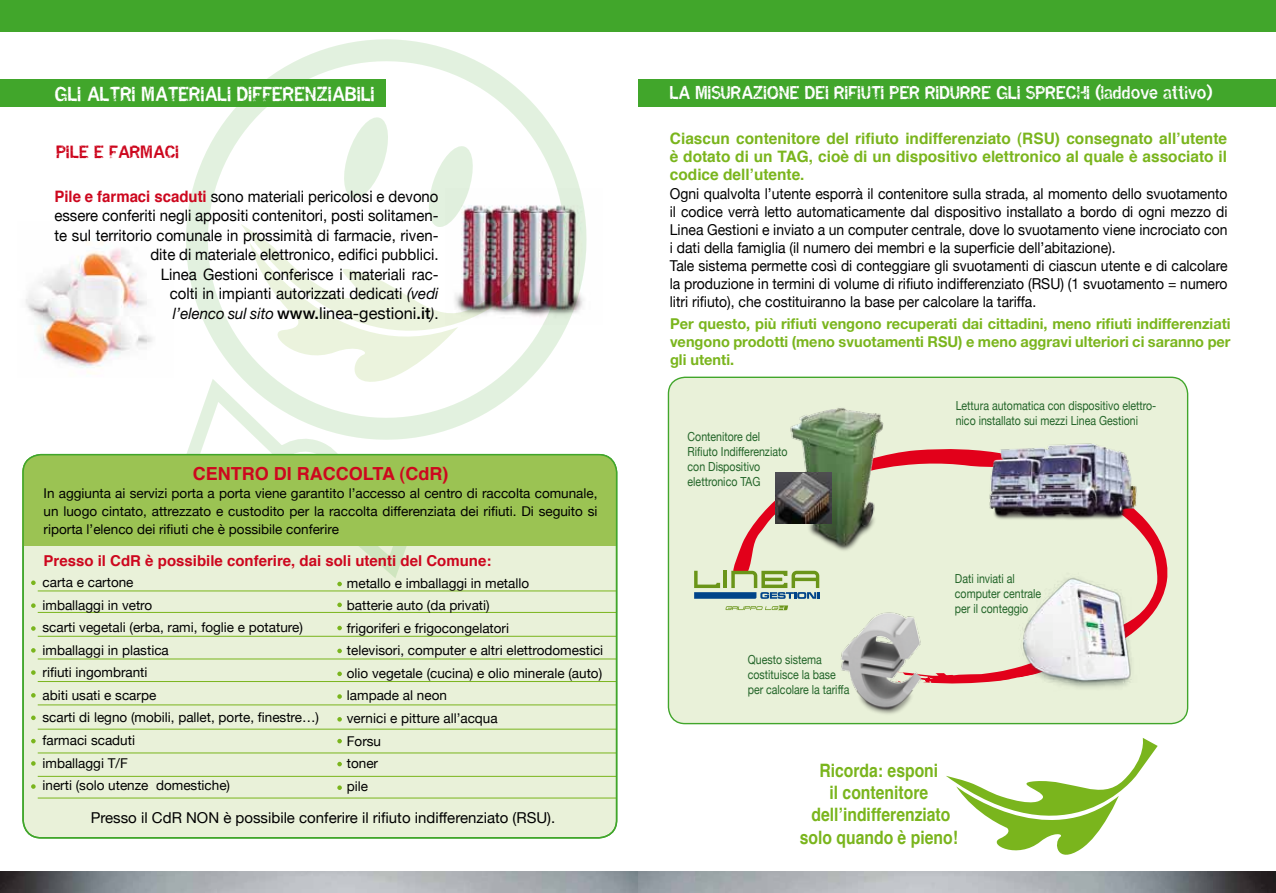
<style>
.page{position:relative;width:1276px;height:893px;background:#fff}
.page>*{position:absolute;margin:0;border:0;box-sizing:border-box;transform-origin:0 0}
.t1{font:700 18.45px/22.2px "Helvetica";color:#7ab51d;text-align:center;scale:.85 1}
.t2{font:18px "Miasm Infection";color:#fff;scale:.9 1}
.t3{font:700 18px "Helvetica";color:#cd071e}
.t4{font:16.5px "Miasm Infection";color:#fff;scale:.9 1}
.t5{font:15.75px/19.5px "Helvetica Neue";color:#000;text-align:right;scale:.95 1}
.t6{font:700 15.75px/18px "Helvetica";color:#7ab51d;text-align:justify}
.t7{font:15.75px "Miasm Infection";color:#cd071e;scale:.95 1}
.t8{font:15px/18px "Helvetica Neue";color:#000;scale:.93 1}
.t9{font:700 15px/18px "Helvetica Neue";color:#7ab51d;text-align:justify}
.t10{font:15px "Helvetica Neue";color:#000}
.t11{font:700 15px "Helvetica";color:#cd071e}
.t12{font:13.5px/22.5px "Helvetica Neue";color:#000}
.t13{font:12.45px/15px "Helvetica Neue";color:#236529;scale:.85 1}
.s1{font-family:"Helvetica";font-weight:700;color:#cd071e}
.s2{font-style:italic}
.s3{font-weight:500;font-size:16.35px}
.s4{font-size:16.35px}
</style>
<div class="page">
<div style="left:23px;top:455px;width:593px;height:383px;background:#e9f1d9;border-radius:18px"></div>
<svg style="left:161px;top:39px;width:450px;height:421px"></svg>
<svg style="left:341px;top:115px;width:50px;height:86px"></svg>
<svg style="left:426px;top:143px;width:49px;height:81px"></svg>
<svg style="left:241px;top:224px;width:290px;height:173px"></svg>
<svg style="left:161px;top:367px;width:286px;height:220px"></svg>
<div style="left:0;top:80px;width:386px;height:27px;background:#41a62b"></div>
<img style="left:446px;top:189px;width:157px;height:135px">
<img style="left:26px;top:221px;width:147px;height:156px">
<div style="left:22px;top:455px;width:594px;height:78px;background:#9bc353;border-radius:18px"></div>
<div style="left:22px;top:513px;width:594px;height:33px;background:#9bc353"></div>
<hr style="left:38px;top:591px;width:578px;height:1px;background:#7ab51d">
<hr style="left:38px;top:612px;width:578px;height:1px;background:#7ab51d">
<hr style="left:38px;top:636px;width:578px;height:1px;background:#7ab51d">
<hr style="left:38px;top:659px;width:578px;height:1px;background:#7ab51d">
<hr style="left:38px;top:681px;width:578px;height:1px;background:#7ab51d">
<hr style="left:38px;top:705px;width:578px;height:1px;background:#7ab51d">
<hr style="left:38px;top:729px;width:578px;height:1px;background:#7ab51d">
<hr style="left:38px;top:753px;width:578px;height:1px;background:#7ab51d">
<hr style="left:38px;top:776px;width:578px;height:1px;background:#7ab51d">
<hr style="left:38px;top:798px;width:578px;height:1px;background:#7ab51d">
<svg style="left:31px;top:580px;width:5px;height:5px"></svg>
<svg style="left:31px;top:603px;width:5px;height:5px"></svg>
<svg style="left:31px;top:626px;width:5px;height:5px"></svg>
<svg style="left:31px;top:648px;width:5px;height:5px"></svg>
<svg style="left:31px;top:670px;width:5px;height:5px"></svg>
<svg style="left:31px;top:693px;width:5px;height:5px"></svg>
<svg style="left:31px;top:715px;width:5px;height:5px"></svg>
<svg style="left:31px;top:739px;width:5px;height:4px"></svg>
<svg style="left:31px;top:761px;width:5px;height:5px"></svg>
<svg style="left:31px;top:784px;width:5px;height:5px"></svg>
<svg style="left:337px;top:582px;width:5px;height:4px"></svg>
<svg style="left:337px;top:603px;width:5px;height:4px"></svg>
<svg style="left:337px;top:626px;width:5px;height:4px"></svg>
<svg style="left:337px;top:649px;width:5px;height:4px"></svg>
<svg style="left:337px;top:672px;width:5px;height:4px"></svg>
<svg style="left:337px;top:694px;width:5px;height:5px"></svg>
<svg style="left:337px;top:717px;width:5px;height:5px"></svg>
<svg style="left:337px;top:739px;width:5px;height:4px"></svg>
<svg style="left:337px;top:762px;width:5px;height:4px"></svg>
<svg style="left:337px;top:785px;width:5px;height:5px"></svg>
<div style="left:0;top:0;width:1276px;height:32px;background:#41a62b"></div>
<svg style="left:946px;top:738px;width:211px;height:117px"></svg>
<div style="left:638px;top:79px;width:638px;height:28px;background:#41a62b"></div>
<div style="left:668px;top:377px;width:519px;height:347px;background:#e9f1d9;border-radius:17px"></div>
<svg style="left:732px;top:449px;width:436px;height:235px"></svg>
<img style="left:966px;top:443px;width:180px;height:94px">
<img style="left:1011px;top:573px;width:134px;height:115px">
<img style="left:786px;top:408px;width:109px;height:155px">
<img style="left:776px;top:473px;width:55px;height:50px">
<img style="left:823px;top:610px;width:118px;height:115px">
<svg style="left:694px;top:571px;width:125px;height:28px"></svg>
<svg style="left:725px;top:605px;width:63px;height:5px"></svg>
<div style="left:22px;top:454px;width:595px;height:384px;border:2px solid #41a62b;border-radius:18px"></div>
<img style="left:0;top:872px;width:1276px;height:21px">
<h2 class="t2" style="left:55px;top:82px;width:357px">GLI ALTRI MATERIALI DIFFERENZIABILI</h2>
<p class="t7" style="left:56px;top:141px;width:131px">PILE E FARMACI</p>
<p class="t5" style="left:54px;top:186px;width:406px"><span class="s1">Pile e farmaci scaduti</span> sono materiali pericolosi e devono essere conferiti negli appositi contenitori, posti solitamen&shy;te sul territorio comunale in prossimità di farmacie, riven&shy;dite di materiale elettronico, edifici pubblici.<br>Linea Gestioni conferisce i materiali rac-<br>colti in impianti autorizzati dedicati <span class="s2">(vedi<br>l’elenco sul sito</span> <span class="s3">www.</span><span class="s4">linea-gestioni</span><span class="s3">.it</span><span class="s2">)</span>.</p>
<h2 class="t3" style="left:193px;top:459px;width:257px">c entro di raccolta (CdR)</h2>
<p class="t12" style="left:44px;top:484px;width:555px;line-height:18px;text-align:justify">In aggiunta ai servizi porta a porta viene garantito l’accesso al centro di raccolta comunale, un luogo cintato, attrezzato e custodito per la raccolta differenziata dei rifiuti. Di seguito si riporta l’elenco dei rifiuti che è possibile conferire</p>
<p class="t11" style="left:44px;top:548px;width:449px">Presso il CdR è possibile conferire, dai soli utenti del Comune:</p>
<p class="t12" style="left:43px;top:571px;width:278px">carta e cartone<br>imballaggi in vetro<br>scarti vegetali (erba, rami, foglie e potature) imballaggi in plastica<br>rifiuti ingombranti<br>abiti usati e scarpe<br>scarti di legno (mobili, pallet, porte, finestre…) farmaci scaduti<br>imballaggi T/F<br>inerti (solo utenze domestiche)</p>
<p class="t12" style="left:347px;top:572px;width:258px">metallo e imballaggi in metallo<br>batterie auto (da privati)<br>frigoriferi e frigocongelatori<br>televisori, computer e altri elettrodomestici olio vegetale (cucina) e olio minerale (auto) lampade al neon<br>vernici e pitture all’acqua<br>Forsu<br>toner<br>pile</p>
<p class="t10" style="left:91px;top:809px;width:466px">Presso il CdR NON è possibile conferire il rifiuto indifferenziato (RSU).</p>
<p class="t4" style="left:670px;top:81px;width:604px">LA MISURAZIONE DEI RIFIUTI PER RIDURRE GLI SPRECHI (laddove attivo)</p>
<p class="t6" style="left:670px;top:130px;width:559px">Ciascun contenitore del rifiuto indifferenziato (RSU) consegnato all’utente è dotato di un TAG, cioè di un dispositivo elettronico al quale è associato il codice dell’utente.</p>
<p class="t8" style="left:670px;top:185px;width:601px">Ogni qualvolta l’utente esporrà il contenitore sulla strada, al momento dello svuotamento il codice verrà letto automaticamente dal dispositivo installato a bordo di ogni mezzo di Linea Gestioni e inviato a un computer centrale, dove lo svuotamento viene incrociato con i dati della famiglia (il numero dei membri e la superficie dell’abitazione).<br>Tale sistema permette così di conteggiare gli svuotamenti di ciascun utente e di calcolare la produzione in termini di volume di rifiuto indifferenziato (RSU) (1 svuotamento = numero litri rifiuto), che costituiranno la base per calcolare la tariffa.</p>
<p class="t9" style="left:670px;top:314px;width:562px">Per questo, più rifiuti vengono recuperati dai cittadini, meno rifiuti indifferenziati vengono prodotti (meno svuotamenti RSU) e meno aggravi ulteriori ci saranno per gli utenti.</p>
<p class="t13" style="left:687px;top:429px;width:119px">Contenitore del<br>Rifiuto Indifferenziato con Dispositivo elettronico TAG</p>
<p class="t13" style="left:748px;top:652px;width:121px">Questo sistema costituisce la base per calcolare la tariffa</p>
<p class="t13" style="left:955px;top:397px;width:237px">Lettura automatica con dispositivo elettro&shy;nico installato sui mezzi Linea Gestioni</p>
<p class="t13" style="left:955px;top:571px;width:103px">Dati inviati al computer centrale per il conteggio</p>
<h1 class="t1" style="left:800px;top:760px;width:187px">Ricorda: esponi<br>il contenitore dell’indifferenziato solo quando è pieno!</h1>
</div>
